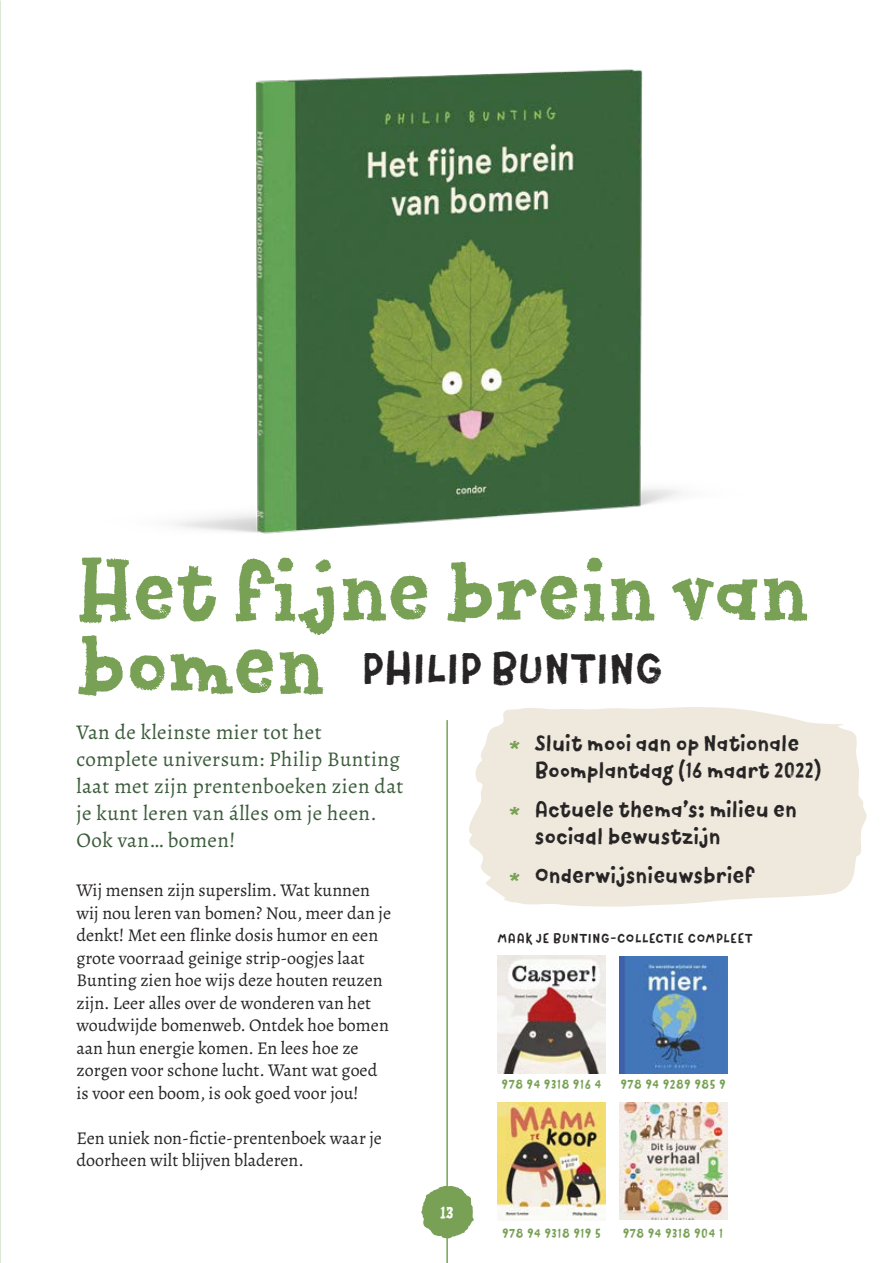
<style>
.page{position:relative;width:893px;height:1263px;background:#fff}
.page>*{position:absolute;margin:0;border:0;box-sizing:border-box;transform-origin:0 0}
.t1{font:82.5px/73.5px "Canvas Text Serif";color:#78a155}
.t2{font:44.1px "Canvas Text Sans";color:#272425}
.t3{font:22.5px/27px "Canvas Text Sans";color:#272425}
.t4{font:21px/27px "Alegreya";letter-spacing:.02em;color:#3b5b3b}
.t5{font:18px/22.5px "Alegreya";color:#272425}
.t6{font:18px "Canvas Text Serif";color:#fff}
.t7{font:13.5px "Canvas Text Sans";letter-spacing:.05em;color:#78a155}
.t8{font:13.5px "Canvas Text Sans";letter-spacing:.05em;color:#272425}
.s1{color:#78a155}
</style>
<div class="page">
<hr style="left:446px;top:720px;width:2px;height:543px;background:#78a155">
<svg style="left:421px;top:1186px;width:53px;height:52px"></svg>
<svg style="left:469px;top:707px;width:398px;height:200px;background:#f0ebe0"></svg>
<img style="left:497px;top:955px;width:109px;height:118px">
<img style="left:619px;top:956px;width:108px;height:118px">
<img style="left:497px;top:1103px;width:109px;height:117px">
<img style="left:619px;top:1102px;width:108px;height:118px">
<img style="left:174px;top:69px;width:507px;height:465px">
<h1 class="t1" style="left:77px;top:555px;width:735px">Het fijne brein van bomen</h1>
<p class="t4" style="left:77px;top:718px;width:328px">Van de kleinste mier tot het complete universum: Philip Bunting laat met zijn prentenboeken zien dat je kunt leren van álles om je heen.<br>Ook van… bomen!</p>
<p class="t5" style="left:77px;top:879px;width:316px">Wij mensen zijn superslim. Wat kunnen wij nou leren van bomen? Nou, meer dan je denkt! Met een flinke dosis humor en een grote voorraad geinige strip-oogjes laat Bunting zien hoe wijs deze houten reuzen zijn. Leer alles over de wonderen van het woudwijde bomenweb. Ontdek hoe bomen aan hun energie komen. En lees hoe ze zorgen voor schone lucht. Want wat goed is voor een boom, is ook goed voor jou!</p>
<p class="t5" style="left:77px;top:1127px;width:307px">Een uniek non-fictie-prentenboek waar je doorheen wilt blijven bladeren.</p>
<p class="t6" style="left:440px;top:1202px;width:15px">13</p>
<h2 class="t2" style="left:361px;top:643px;width:303px">PHILIP BUNTING</h2>
<p class="t3" style="left:535px;top:730px;width:288px;text-indent:-26px"><span class="s1">*</span> Sluit mooi aan op Nationale<br>Boomplantdag (16 maart 2022)</p>
<p class="t3" style="left:535px;top:796px;width:264px;text-indent:-26px"><span class="s1">*</span> Actuele thema’s: milieu en sociaal bewustzijn</p>
<p class="t3" style="left:509px;top:862px;width:247px"><span class="s1">*</span> Onderwijsnieuwsbrief</p>
<p class="t8" style="left:498px;top:931px;width:257px">MAAK JE BUNTING-COLLECTIE COMPLEET</p>
<p class="t7" style="left:502px;top:1076px;width:101px">978 94 9318 916 4</p>
<p class="t7" style="left:621px;top:1076px;width:106px">978 94 9289 985 9</p>
<p class="t7" style="left:502px;top:1225px;width:100px">978 94 9318 919 5</p>
<p class="t7" style="left:623px;top:1225px;width:102px">978 94 9318 904 1</p>
</div>
